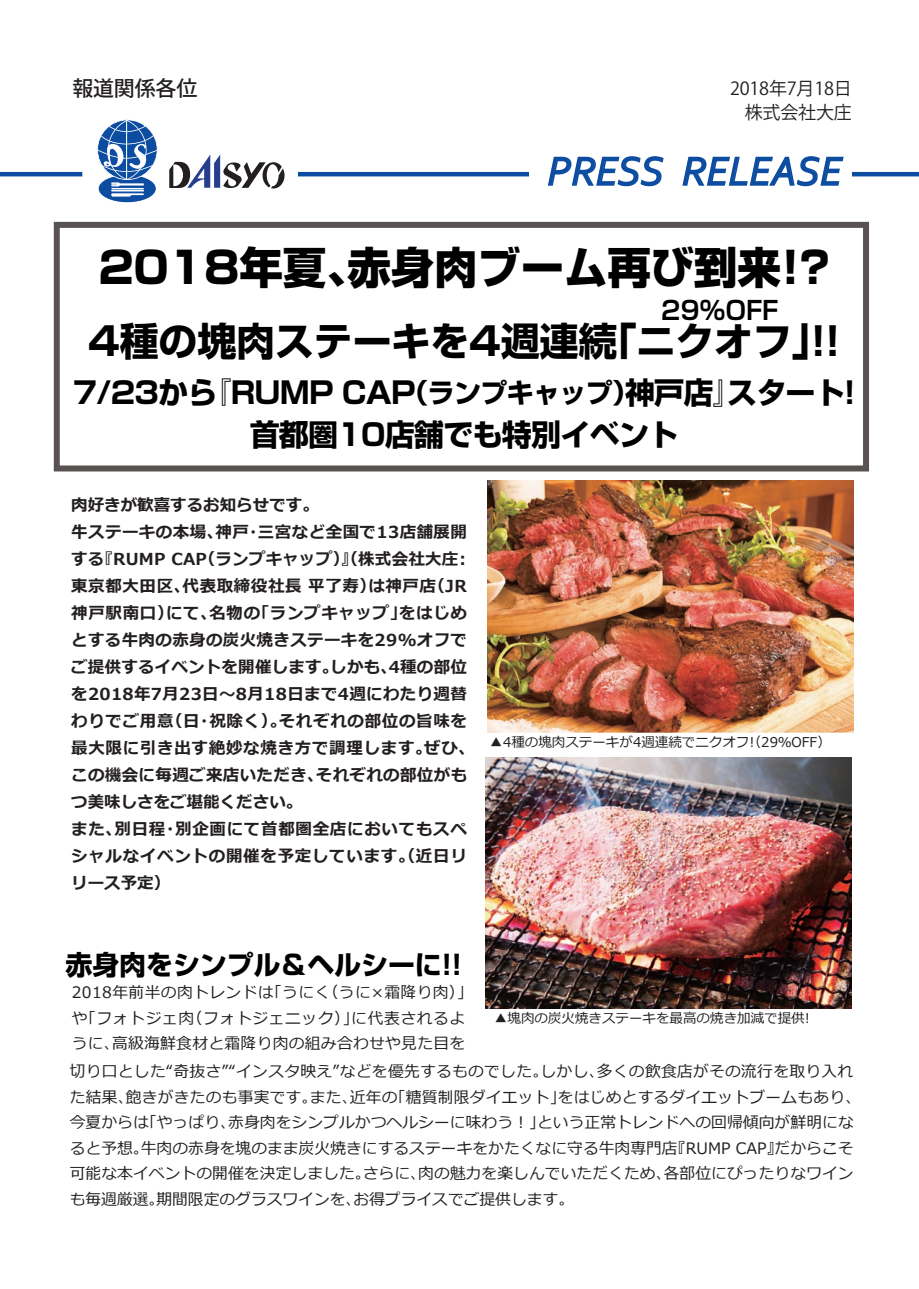
<style>
.page{position:relative;width:919px;height:1289px;background:#fff}
.page>*{position:absolute;margin:0;border:0;box-sizing:border-box;transform-origin:0 0}
.t1{font:800 43.5px "Shin Go Pro";letter-spacing:-.005em;color:#000}
.t2{font:italic 42px "Corbel";color:#0d4da1}
.t3{font:700 39px "Shin Go Pro";letter-spacing:-.005em;color:#000}
.t4{font:700 30px/42px "Shin Go Pro";letter-spacing:-.025em;color:#000;text-align:center}
.t5{font:700 27px "Shin Go Pro";letter-spacing:-.005em;color:#000}
.t6{font:700 25.5px "Shin Go Pro De";color:#000}
.t7{font:500 21px "Koz Go Pro";letter-spacing:-.01em;color:#231f20}
.t8{font:18px/24px "Koz Go Pro";letter-spacing:-.01em;color:#231f20;text-align:right}
.t9{font:700 16.5px/27px "Meiryo";letter-spacing:.02em;color:#231f20}
.t10{font:15.75px/25.5px "Meiryo";letter-spacing:.005em;color:#231f20}
.t11{font:15.75px/25.5px "Meiryo";letter-spacing:.025em;color:#231f20}
.t12{font:13.5px "Meiryo";color:#231f20}
.s1{font-size:27px}
</style>
<div class="page">
<svg style="left:97px;top:119px;width:61px;height:84px"></svg>
<hr style="left:298px;top:172px;width:620px;height:4px;background:#0d4da1">
<hr style="left:0;top:172px;width:82px;height:4px;background:#0d4da1">
<div style="left:54px;top:222px;width:815px;height:249px;border:6px solid #595252"></div>
<div style="left:529px;top:152px;width:322px;height:44px;background:#fff"></div>
<svg style="left:548px;top:156px;width:116px;height:31px"></svg>
<svg style="left:682px;top:156px;width:162px;height:31px"></svg>
<svg style="left:169px;top:154px;width:115px;height:34px"></svg>
<img style="left:487px;top:481px;width:366px;height:251px">
<img style="left:485px;top:757px;width:366px;height:251px">
<p class="t7" style="left:72px;top:75px;width:126px">報道関係各位</p>
<p class="t8" style="left:730px;top:77px;width:123px">2018年7月18日株式会社大庄</p>
<h2 class="t2" style="left:547px;top:145px;width:296px">PRESS RELEASE</h2>
<h1 class="t1" style="left:98px;top:233px;width:732px">2018年夏、赤身肉ブーム再び到来!?</h1>
<h3 class="t3" style="left:88px;top:310px;width:753px">4種の塊肉ステーキを4週連続「ニクオフ」!!</h3>
<h3 class="t4" style="left:73px;top:368px;width:784px">7/23から『RUMP CAP<span class="s1">（ランプキャップ）</span>神戸店』スタート!首都圏10店舗でも特別イベント</h3>
<h3 class="t6" style="left:661px;top:290px;width:119px">29%OFF</h3>
<p class="t9" style="left:71px;top:492px;width:405px">肉好きが歓喜するお知らせです。<br>牛ステーキの本場、神戸・三宮など全国で13店舗展開する『RUMP CAP（ランプキャップ）』（株式会社大庄：東京都大田区、代表取締役社長 平了寿）は神戸店（JR神戸駅南口）にて、名物の「ランプキャップ」をはじめとする牛肉の赤身の炭火焼きステーキを29%オフでご提供するイベントを開催します。しかも、4種の部位を2018年7月23日～8月18日まで4週にわたり週替わりでご用意（日・祝除く）。それぞれの部位の旨味を最大限に引き出す絶妙な焼き方で調理します。ぜひ、この機会に毎週ご来店いただき、それぞれの部位がもつ美味しさをご堪能ください。<br>また、別日程・別企画にて首都圏全店においてもスペシャルなイベントの開催を予定しています。（近日リリース予定）</p>
<p class="t12" style="left:489px;top:733px;width:343px">▲4種の塊肉ステーキが4週連続でニクオフ!（29％OFF）</p>
<h3 class="t5" style="left:65px;top:943px;width:586px">赤身肉をシンプル＆ヘルシーに!!　　　　　　　</h3>
<p class="t11" style="left:72px;top:980px;width:403px">2018年前半の肉トレンドは「うにく（うに×霜降り肉）」や「フォトジェ肉（フォトジェニック）」に代表されるように、高級海鮮食材と霜降り肉の組み合わせや見た目を</p>
<p class="t12" style="left:494px;top:1009px;width:317px">▲塊肉の炭火焼きステーキを最高の焼き加減で提供!</p>
<p class="t10" style="left:70px;top:1059px;width:792px">切り口とした“奇抜さ”“インスタ映え”などを優先するものでした。しかし、多くの飲食店がその流行を取り入れた結果、飽きがきたのも事実です。また、近年の「糖質制限ダイエット」をはじめとするダイエットブームもあり、今夏からは「やっぱり、赤身肉をシンプルかつヘルシーに味わう！」という正常トレンドへの回帰傾向が鮮明になると予想。牛肉の赤身を塊のまま炭火焼きにするステーキをかたくなに守る牛肉専門店『RUMP CAP』だからこそ可能な本イベントの開催を決定しました。さらに、肉の魅力を楽しんでいただくため、各部位にぴったりなワインも毎週厳選。期間限定のグラスワインを、お得プライスでご提供します。</p>
</div>
